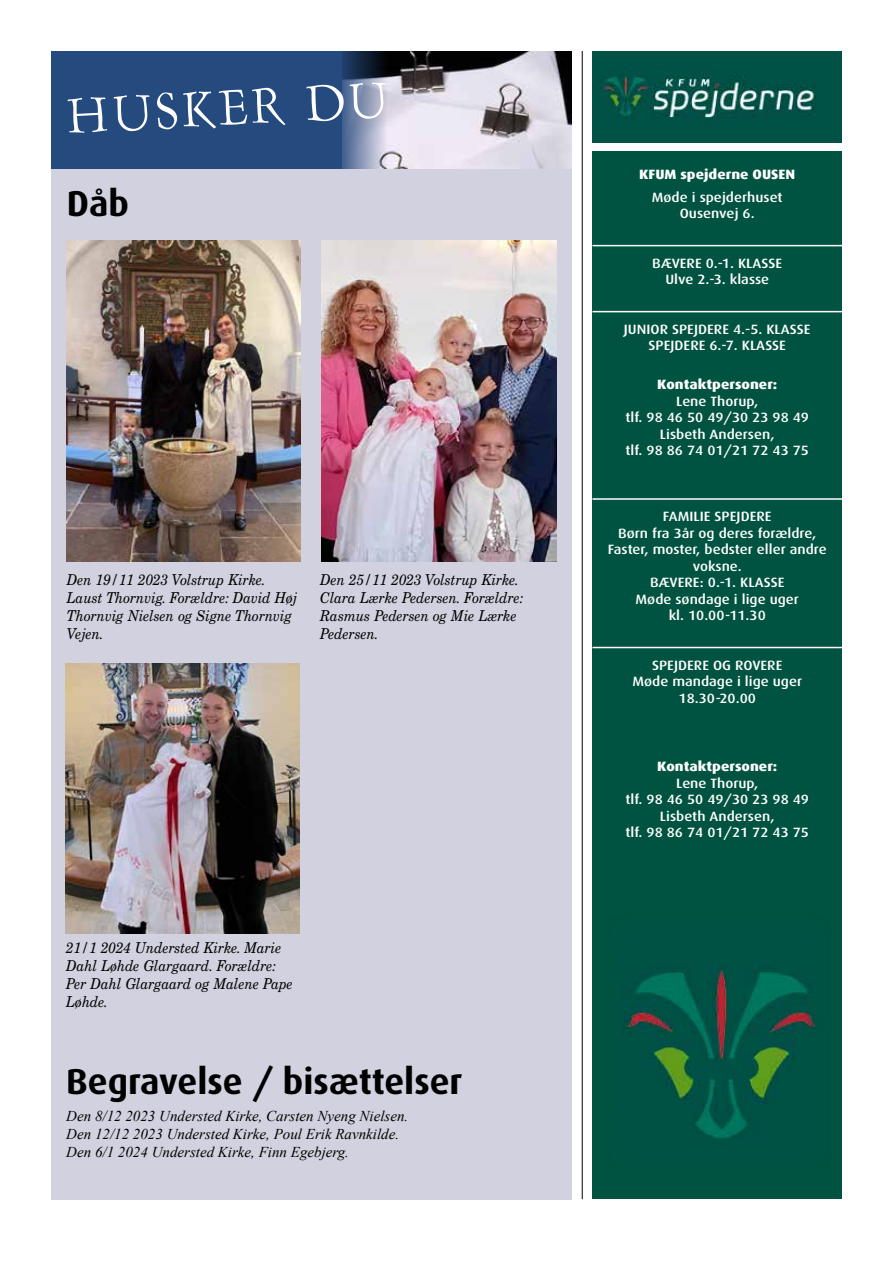
<style>
.page{position:relative;width:893px;height:1263px;background:#fff}
.page>*{position:absolute;margin:0;border:0;box-sizing:border-box;transform-origin:0 0}
.t1{font:italic 54px "Renaiss";color:#fff}
.t2{font:700 36px "Dax";color:#000}
.t3{font:italic 15px/18px "New Century Schlbk LT Std";color:#000;scale:.9 1}
.t4{font:italic 15px/18px "Times New Roman";color:#000}
.t5{font:500 13.5px/16.5px "Dax";color:#fff;text-align:center;scale:1.1 1}
.t6{font:800 13.5px "Dax";color:#fff;scale:1.1 1}
</style>
<div class="page">
<div style="left:51px;top:51px;width:520px;height:1148px;background:#d1d1df"></div>
<hr style="left:582px;top:51px;width:1px;height:1148px;background:#000">
<div style="left:592px;top:152px;width:250px;height:1047px;background:#005340"></div>
<hr style="left:592px;top:245px;width:250px;height:1px;background:#fff">
<hr style="left:592px;top:311px;width:250px;height:1px;background:#fff">
<hr style="left:592px;top:498px;width:250px;height:2px;background:#fff">
<hr style="left:592px;top:647px;width:250px;height:1px;background:#fff">
<img style="left:592px;top:51px;width:250px;height:91px">
<img style="left:623px;top:965px;width:194px;height:174px">
<div style="left:51px;top:51px;width:520px;height:117px;background:#254a7d"></div>
<img style="left:342px;top:51px;width:229px;height:117px">
<img style="left:67px;top:241px;width:233px;height:321px">
<img style="left:322px;top:241px;width:235px;height:321px">
<img style="left:66px;top:663px;width:233px;height:270px">
<h1 class="t1" style="left:65px;top:85px;width:324px;rotate:-3deg">HUSKER DU</h1>
<h2 class="t2" style="left:67px;top:183px;width:64px">Dåb</h2>
<p class="t3" style="left:67px;top:571px;width:257px">Den 19/11 2023 Volstrup Kirke.<br>Laust Thornvig. Forældre: David Høj<br>Thornvig Nielsen og Signe Thornvig<br>Vejen.</p>
<p class="t3" style="left:320px;top:571px;width:227px">Den 25/11 2023 Volstrup Kirke.<br>Clara Lærke Pedersen. Forældre:<br>Rasmus Pedersen og Mie Lærke<br>Pedersen.</p>
<p class="t3" style="left:66px;top:939px;width:253px">21/1 2024 Understed Kirke. Marie<br>Dahl Løhde Glargaard. Forældre:<br>Per Dahl Glargaard og Malene Pape<br>Løhde.</p>
<h2 class="t2" style="left:66px;top:1061px;width:398px">Begravelse / bisættelser</h2>
<p class="t4" style="left:66px;top:1106px;width:344px">Den 8/12 2023 Understed Kirke, Carsten Nyeng Nielsen.<br>Den 12/12 2023 Understed Kirke, Poul Erik Ravnkilde.<br>Den 6/1 2024 Understed Kirke, Finn Egebjerg.</p>
<p class="t6" style="left:639px;top:167px;width:143px">KFUM spejderne OUSEN</p>
<p class="t5" style="left:652px;top:189px;width:120px">Møde i spejderhuset<br>Ousenvej 6.</p>
<p class="t5" style="left:652px;top:255px;width:120px">BÆVERE 0.-1. KLASSE<br>Ulve 2.-3. klasse</p>
<p class="t5" style="left:624px;top:321px;width:171px">JUNIOR SPEJDERE 4.-5. KLASSE<br>SPEJDERE 6.-7. KLASSE</p>
<p class="t6" style="left:657px;top:377px;width:111px">Kontaktpersoner:</p>
<p class="t5" style="left:625px;top:393px;width:168px">Lene Thorup,<br>tlf. 98 46 50 49/30 23 98 49<br>Lisbeth Andersen,<br>tlf. 98 86 74 01/21 72 43 75</p>
<p class="t5" style="left:608px;top:508px;width:201px">FAMILIE SPEJDERE<br>Børn fra 3år og deres forældre,<br>Faster, moster, bedster eller andre voksne.<br>BÆVERE: 0.-1. KLASSE<br>Møde søndage i lige uger<br>kl. 10.00-11.30</p>
<p class="t5" style="left:632px;top:657px;width:156px">SPEJDERE OG ROVERE<br>Møde mandage i lige uger<br>18.30-20.00</p>
<p class="t6" style="left:657px;top:759px;width:111px">Kontaktpersoner:</p>
<p class="t5" style="left:625px;top:775px;width:168px">Lene Thorup,<br>tlf. 98 46 50 49/30 23 98 49<br>Lisbeth Andersen,<br>tlf. 98 86 74 01/21 72 43 75</p>
</div>
